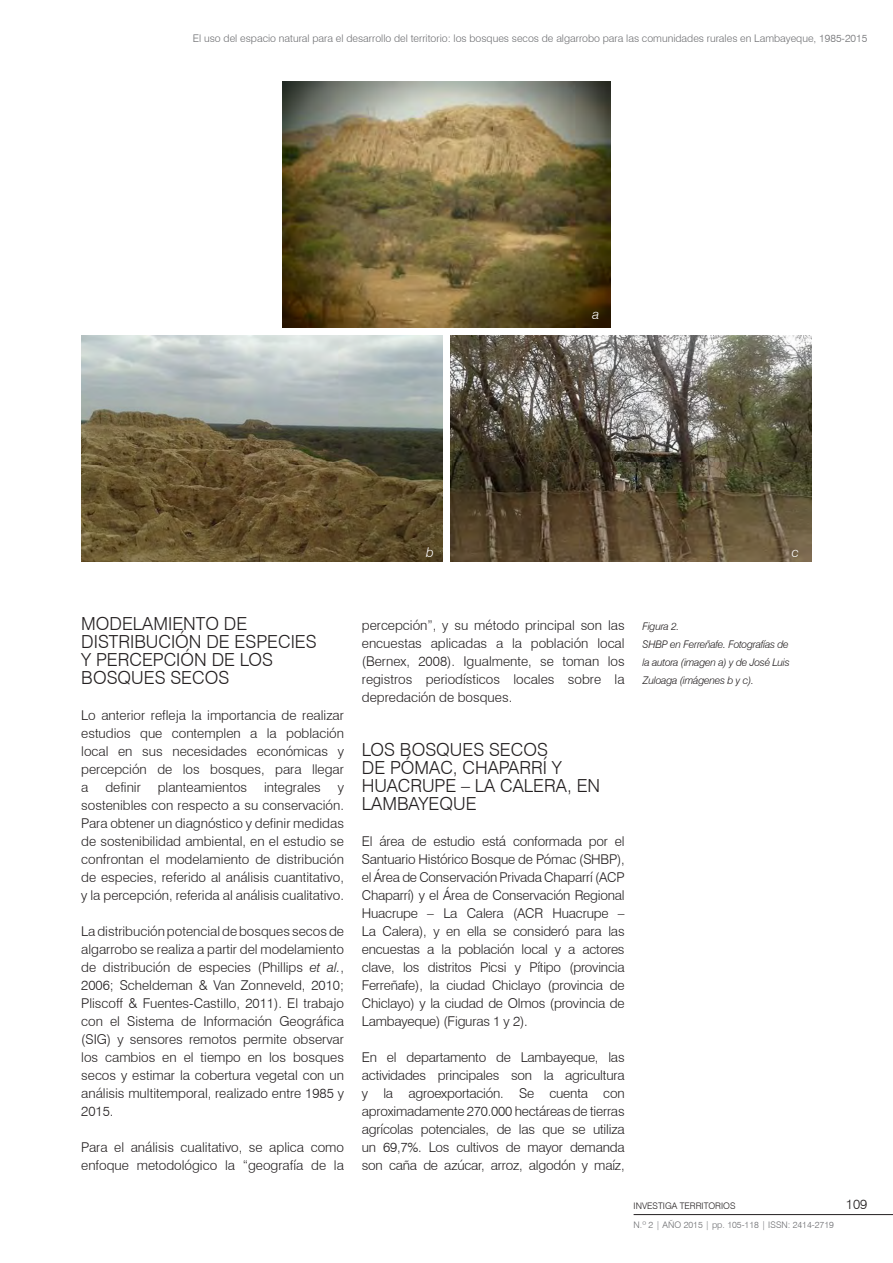
<style>
.page{position:relative;width:893px;height:1263px;background:#fff}
.page>*{position:absolute;margin:0;border:0;box-sizing:border-box;transform-origin:0 0}
.cuerpo_subtitulos{font:300 18px/18px "Swiss 721 BT";color:#231f20}
.cuerpo{font:300 13.5px/18px "Swiss 721 BT";color:#231f20;text-align:justify}
.t1{font:italic 300 13.5px "Swiss 721 BT";color:#fff}
.t2{font:300 10.5px "Swiss 721 BT";color:#6c6d70}
.imagen_izq{font:italic 300 10.5px/18px "Swiss 721 BT";letter-spacing:-.025em;color:#231f20;text-align:justify}
.t3{font:300 9px "Swiss 721 BT";color:#6c6d70}
.t4{font:300 9px "Swiss 721 BT";color:#231f20}
.s1{font-style:italic}
</style>
<div class="page">
<hr style="left:634px;top:1214px;width:259px;height:1px;background:#231f20">
<img style="left:282px;top:81px;width:329px;height:246px">
<img style="left:81px;top:336px;width:362px;height:226px">
<img style="left:450px;top:336px;width:362px;height:226px">
<p class="t2" style="left:193px;top:32px;width:676px">El uso del espacio natural para el desarrollo del territorio: los bosques secos de algarrobo para las comunidades rurales en Lambayeque, 1985-2015</p>
<p class="t1" style="left:592px;top:306px;width:8px">a</p>
<p class="t1" style="left:426px;top:544px;width:9px">b</p>
<p class="t1" style="left:792px;top:544px;width:9px">c</p>
<p class="cuerpo_subtitulos" style="left:81px;top:614px;width:237px">MODELAMIENTO DE<br>DISTRIBUCIÓN DE ESPECIES<br>Y PERCEPCIÓN DE LOS<br>BOSQUES SECOS</p>
<p class="cuerpo" style="left:81px;top:706px;width:264px">Lo anterior refleja la importancia de realizar estudios que contemplen a la población local en sus necesidades económicas y percepción de los bosques, para llegar a</p>
<p class="cuerpo" style="left:105px;top:778px;width:37px">definir</p>
<p class="cuerpo" style="left:158px;top:778px;width:91px">planteamientos</p>
<p class="cuerpo" style="left:264px;top:778px;width:58px">integrales</p>
<p class="cuerpo" style="left:81px;top:778px;width:264px;text-indent:256px">y sostenibles con respecto a su conservación.<br>Para obtener un diagnóstico y definir medidas de sostenibilidad ambiental, en el estudio se confrontan el modelamiento de distribución de especies, referido al análisis cuantitativo, y la percepción, referida al análisis cualitativo.</p>
<p class="cuerpo" style="left:81px;top:922px;width:264px">La distribución potencial de bosques secos de algarrobo se realiza a partir del modelamiento de distribución de especies (Phillips <span class="s1">et al.</span>, 2006; Scheldeman &amp; Van Zonneveld, 2010; Pliscoff &amp; Fuentes-Castillo, 2011). El trabajo con el Sistema de Información Geográfica (SIG) y sensores remotos permite observar los cambios en el tiempo en los bosques secos y estimar la cobertura vegetal con un análisis multitemporal, realizado entre 1985 y 2015.</p>
<p class="cuerpo" style="left:81px;top:1138px;width:264px">Para el análisis cualitativo, se aplica como enfoque metodológico la “geografía de la</p>
<p class="cuerpo" style="left:362px;top:616px;width:264px">percepción”, y su método principal son las encuestas aplicadas a la población local (Bernex, 2008). Igualmente, se toman los registros periodísticos locales sobre la depredación de bosques.</p>
<p class="imagen_izq" style="left:642px;top:617px;width:38px">Figura 2.</p>
<p class="imagen_izq" style="left:642px;top:635px;width:149px">SHBP en Ferreñafe. Fotografías de la autora (imagen a) y de José Luis Zuloaga (imágenes b y c).</p>
<p class="cuerpo_subtitulos" style="left:362px;top:740px;width:240px">LOS BOSQUES SECOS<br>DE PÓMAC, CHAPARRÍ Y<br>HUACRUPE – LA CALERA, EN<br>LAMBAYEQUE</p>
<p class="cuerpo" style="left:362px;top:832px;width:264px">El área de estudio está conformada por el Santuario Histórico Bosque de Pómac (SHBP), el Área de Conservación Privada Chaparrí (ACP Chaparrí) y el Área de Conservación Regional Huacrupe – La Calera (ACR Huacrupe – La Calera), y en ella se consideró para las encuestas a la población local y a actores clave, los distritos Picsi y Pítipo (provincia Ferreñafe), la ciudad Chiclayo (provincia de Chiclayo) y la ciudad de Olmos (provincia de Lambayeque) (Figuras 1 y 2).</p>
<p class="cuerpo" style="left:362px;top:1048px;width:264px">En el departamento de Lambayeque, las actividades principales son la agricultura y la agroexportación. Se cuenta con aproximadamente 270.000 hectáreas de tierras agrícolas potenciales, de las que se utiliza un 69,7%. Los cultivos de mayor demanda son caña de azúcar, arroz, algodón y maíz,</p>
<p class="t4" style="left:634px;top:1200px;width:103px">INVESTIGA TERRITORIOS</p>
<p class="t3" style="left:634px;top:1219px;width:202px">N.º 2 | AÑO 2015 | pp. 105-118 | ISSN: 2414-2719</p>
<p class="cuerpo" style="left:846px;top:1195px;width:23px">109</p>
</div>
